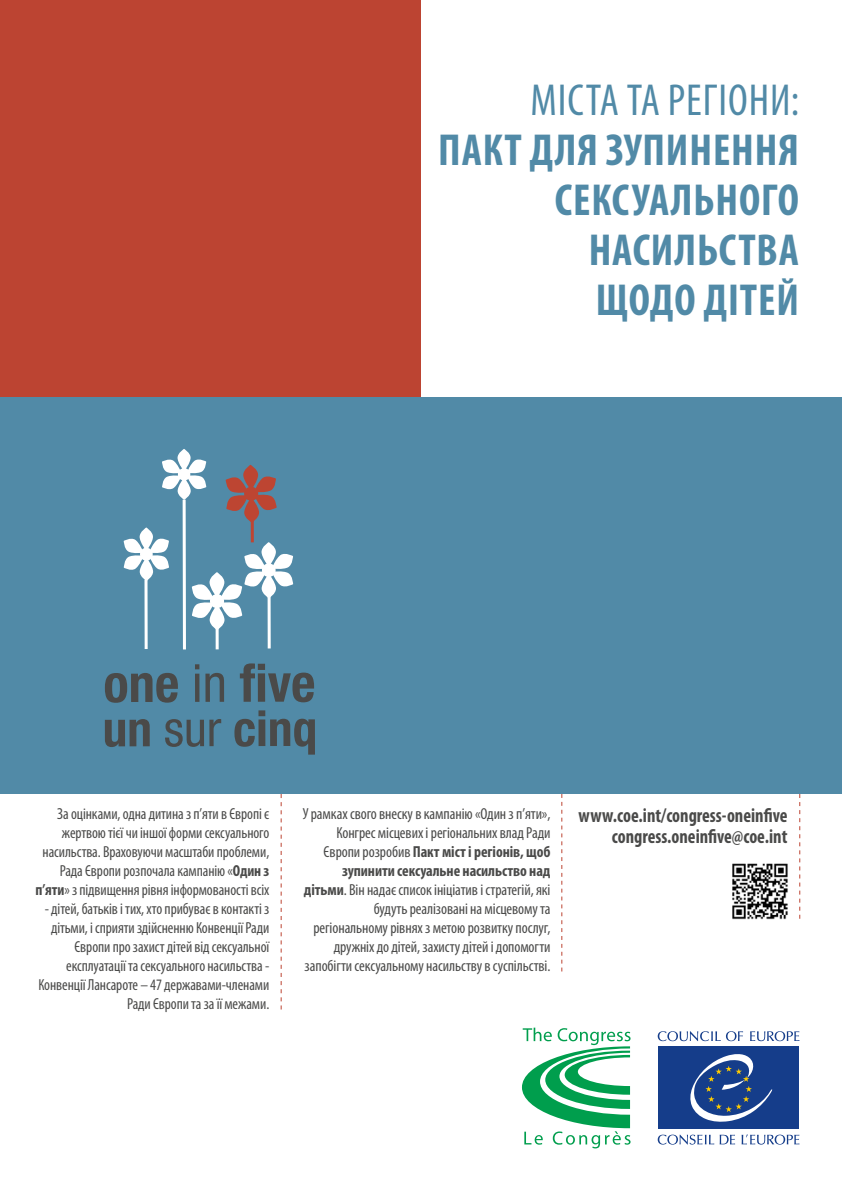
<style>
.page{position:relative;width:842px;height:1191px;background:#fff}
.page>*{position:absolute;margin:0;border:0;box-sizing:border-box;transform-origin:0 0}
.t1{font:700 condensed 45px/50px "Myriad Pro";letter-spacing:.02em;color:#518aa7;text-align:right}
.t2{font:condensed 45px "Myriad Pro";color:#518aa7}
.t3{font:700 condensed 20px/21px "Myriad Pro";color:#4a4a49;text-align:right;scale:.92 1}
.t4{font:condensed 16px/19px "Myriad Pro";letter-spacing:-.005em;color:#4a4a49;text-align:right;scale:.96 1}
.t5{font:condensed 16px/19px "Myriad Pro";letter-spacing:-.005em;color:#4a4a49;text-align:right}
.s1{font-weight:700}
</style>
<div class="page">
<svg style="left:522px;top:1027px;width:108px;height:121px"></svg>
<svg style="left:750px;top:1031px;width:49px;height:10px"></svg>
<svg style="left:658px;top:1031px;width:85px;height:10px"></svg>
<svg style="left:742px;top:1134px;width:57px;height:10px"></svg>
<svg style="left:720px;top:1134px;width:15px;height:10px"></svg>
<svg style="left:658px;top:1134px;width:56px;height:10px"></svg>
<div style="left:658px;top:1046px;width:141px;height:83px;background:#153d8a"></div>
<svg style="left:690px;top:1054px;width:83px;height:68px"></svg>
<svg style="left:281px;top:794px;width:1px;height:215px"></svg>
<svg style="left:561px;top:794px;width:1px;height:177px"></svg>
<svg style="left:799px;top:794px;width:1px;height:124px"></svg>
<img style="left:732px;top:863px;width:56px;height:57px">
<div style="left:0;top:397px;width:842px;height:397px;background:#518aa7"></div>
<div style="left:0;top:0;width:420px;height:397px;background:#bc4432"></div>
<svg style="left:105px;top:673px;width:73px;height:30px"></svg>
<svg style="left:195px;top:664px;width:4px;height:38px"></svg>
<svg style="left:205px;top:673px;width:19px;height:29px"></svg>
<svg style="left:240px;top:663px;width:74px;height:39px"></svg>
<svg style="left:105px;top:719px;width:45px;height:28px"></svg>
<svg style="left:165px;top:719px;width:56px;height:28px"></svg>
<svg style="left:234px;top:710px;width:81px;height:44px"></svg>
<svg style="left:124px;top:449px;width:169px;height:201px"></svg>
<hr style="left:251px;top:520px;width:3px;height:22px;background:#bd4532">
<h1 class="t2" style="left:531px;top:73px;width:270px">Міста та регіони:</h1>
<h1 class="t1" style="left:438px;top:124px;width:362px">Пакт для зупинення сексуального насильства<br>щодо дітей</h1>
<p class="t4" style="left:35px;top:803px;width:245px">За оцінками, одна дитина з п’яти в Європі є жертвою тієї чи іншої форми сексуального насильства. Враховуючи масштаби проблеми, Рада Європи розпочала кампанію «<span class="s1">Один з п’яти</span>» з підвищення рівня інформованості всіх</p>
<p class="t4" style="left:38px;top:898px;width:242px">- дітей, батьків і тих, хто прибуває в контакті з дітьми, і сприяти здійсненню Конвенції Ради Європи про захист дітей від сексуальної експлуатації та сексуального насильства - Конвенції Лансароте – 47 державами-членами Ради Європи та за її межами.</p>
<p class="t5" style="left:303px;top:803px;width:249px">У рамках свого внеску в кампанію «Один з п’яти», Конгрес місцевих і регіональних влад Ради Європи розробив <span class="s1">Пакт міст і регіонів, щоб зупинити сексуальне насильство над дітьми</span>. Він надає список ініціатив і стратегій, які будуть реалізовані на місцевому та регіональному рівнях з метою розвитку послуг, дружніх до дітей, захисту дітей і допомогти запобігти сексуальному насильству в суспільстві.</p>
<p class="t3" style="left:579px;top:804px;width:228px">www.coe.int/congress-oneinfive congress.oneinfive@coe.int</p>
</div>
